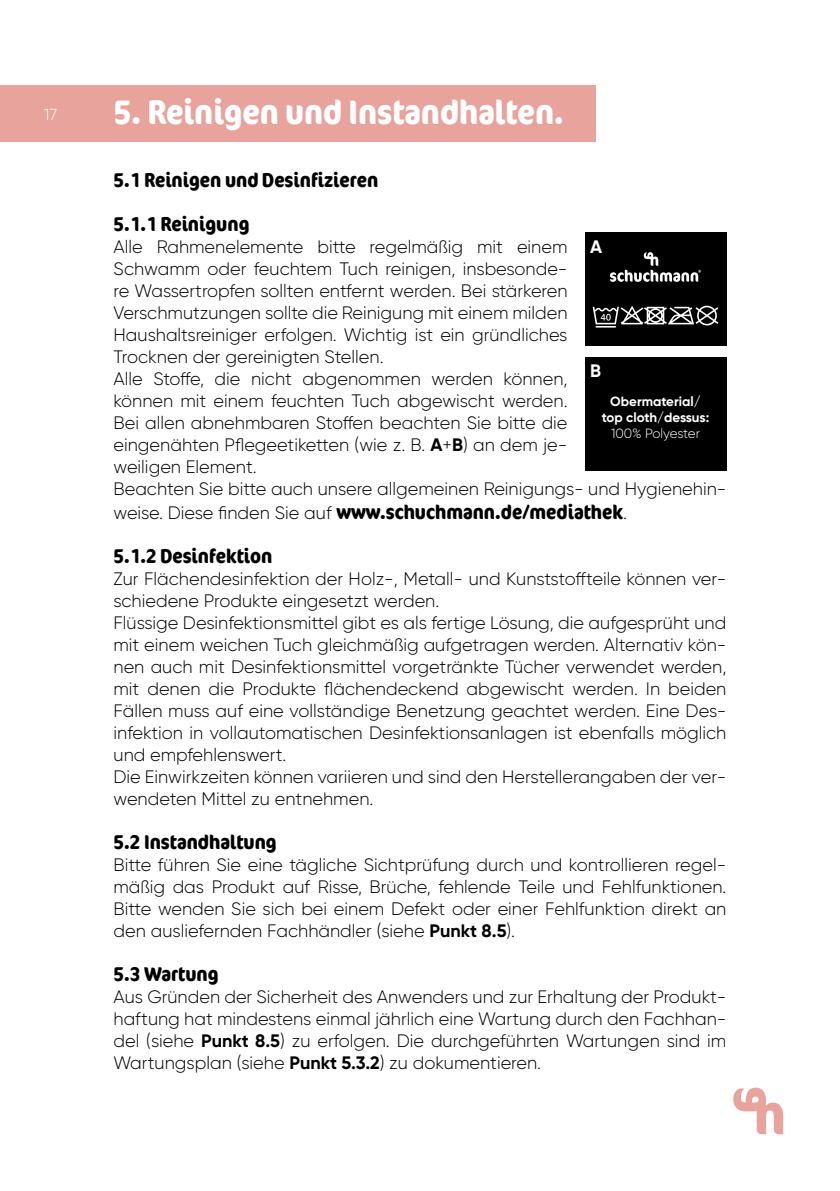
<style>
.page{position:relative;width:840px;height:1191px;background:#fff}
.page>*{position:absolute;margin:0;border:0;box-sizing:border-box;transform-origin:0 0}
.t1{font:700 condensed 34px "Cocon Offc Pro";color:#fff}
.t2{font:700 condensed 20px "Cocon Offc Pro";color:#000}
.t3{font:300 18px/22px "Gilroy";color:#000}
.t4{font:700 18px "Gilroy";color:#fff}
.t5{font:300 16px "Gilroy";color:#fff}
.t6{font:700 13.4px/16px "Gilroy";color:#fff;text-align:center}
.t7{font:300 13.4px "Gilroy";letter-spacing:-.01em;color:#fff}
.s1{font-weight:700}
.s2{font-family:"Gilroy";font-weight:300;font-stretch:normal;font-size:18px}
</style>
<div class="page">
<div style="left:0;top:85px;width:595px;height:57px;background:#e7a39c"></div>
<svg style="left:733px;top:1087px;width:49px;height:47px"></svg>
<div style="left:584px;top:232px;width:142px;height:114px;background:#000"></div>
<svg style="left:609px;top:252px;width:91px;height:30px"></svg>
<svg style="left:592px;top:306px;width:126px;height:21px"></svg>
<div style="left:584px;top:357px;width:142px;height:114px;background:#000"></div>
<p class="t5" style="left:44px;top:104px;width:15px">17</p>
<h1 class="t1" style="left:113px;top:88px;width:451px">5. Reinigen und Instandhalten.</h1>
<p class="t2" style="left:113px;top:165px;width:266px">5.1 Reinigen und Desinfizieren</p>
<p class="t2" style="left:113px;top:209px;width:137px">5.1.1 Reinigung</p>
<p class="t3" style="left:113px;top:235px;width:614px">Alle Rahmenelemente bitte regelmäßig mit einem<br>Schwamm oder feuchtem Tuch reinigen, insbesonde-<br>re Wassertropfen sollten entfernt werden. Bei stärkeren<br>Verschmutzungen sollte die Reinigung mit einem milden<br>Haushaltsreiniger erfolgen. Wichtig ist ein gründliches<br>Trocknen der gereinigten Stellen.<br>Alle Stoffe, die nicht abgenommen werden können,<br>können mit einem feuchten Tuch abgewischt werden.<br>Bei allen abnehmbaren Stoffen beachten Sie bitte die<br>eingenähten Pflegeetiketten (wie z. B. <span class="s1">A</span>+<span class="s1">B</span>) an dem je-<br>weiligen Element.<br>Beachten Sie bitte auch unsere allgemeinen Reinigungs- und Hygienehin-</p>
<p class="t2" style="left:113px;top:497px;width:514px"><span class="s2">weise. Diese finden Sie auf</span> www.schuchmann.de/mediathek<span class="s2">.</span></p>
<p class="t2" style="left:113px;top:541px;width:160px">5.1.2 Desinfektion</p>
<p class="t3" style="left:113px;top:567px;width:614px">Zur Flächendesinfektion der Holz-, Metall- und Kunststoffteile können ver&shy;schiedene Produkte eingesetzt werden.<br>Flüssige Desinfektionsmittel gibt es als fertige Lösung, die aufgesprüht und mit einem weichen Tuch gleichmäßig aufgetragen werden. Alternativ kön&shy;nen auch mit Desinfektionsmittel vorgetränkte Tücher verwendet werden, mit denen die Produkte flächendeckend abgewischt werden. In beiden Fällen muss auf eine vollständige Benetzung geachtet werden. Eine Des&shy;infektion in vollautomatischen Desinfektionsanlagen ist ebenfalls möglich und empfehlenswert.<br>Die Einwirkzeiten können variieren und sind den Herstellerangaben der ver&shy;wendeten Mittel zu entnehmen.</p>
<p class="t2" style="left:113px;top:827px;width:165px">5.2 Instandhaltung</p>
<p class="t3" style="left:113px;top:853px;width:614px;text-align:justify">Bitte führen Sie eine tägliche Sichtprüfung durch und kontrollieren regel&shy;mäßig das Produkt auf Risse, Brüche, fehlende Teile und Fehlfunktionen.<br>Bitte wenden Sie sich bei einem Defekt oder einer Fehlfunktion direkt an den ausliefernden Fachhändler (siehe <span class="s1">Punkt 8.5</span>).</p>
<p class="t2" style="left:113px;top:959px;width:106px">5.3 Wartung</p>
<p class="t3" style="left:113px;top:985px;width:614px;text-align:justify">Aus Gründen der Sicherheit des Anwenders und zur Erhaltung der Produkt&shy;haftung hat mindestens einmal jährlich eine Wartung durch den Fachhan&shy;del (siehe <span class="s1">Punkt 8.5</span>) zu erfolgen. Die durchgeführten Wartungen sind im Wartungsplan (siehe <span class="s1">Punkt 5.3.2</span>) zu dokumentieren.</p>
<p class="t4" style="left:590px;top:235px;width:14px">A</p>
<p class="t4" style="left:590px;top:360px;width:12px">B</p>
<p class="t6" style="left:601px;top:393px;width:109px">Obermaterial/ top cloth/dessus:</p>
<p class="t7" style="left:610px;top:425px;width:90px">100% Polyester</p>
</div>
